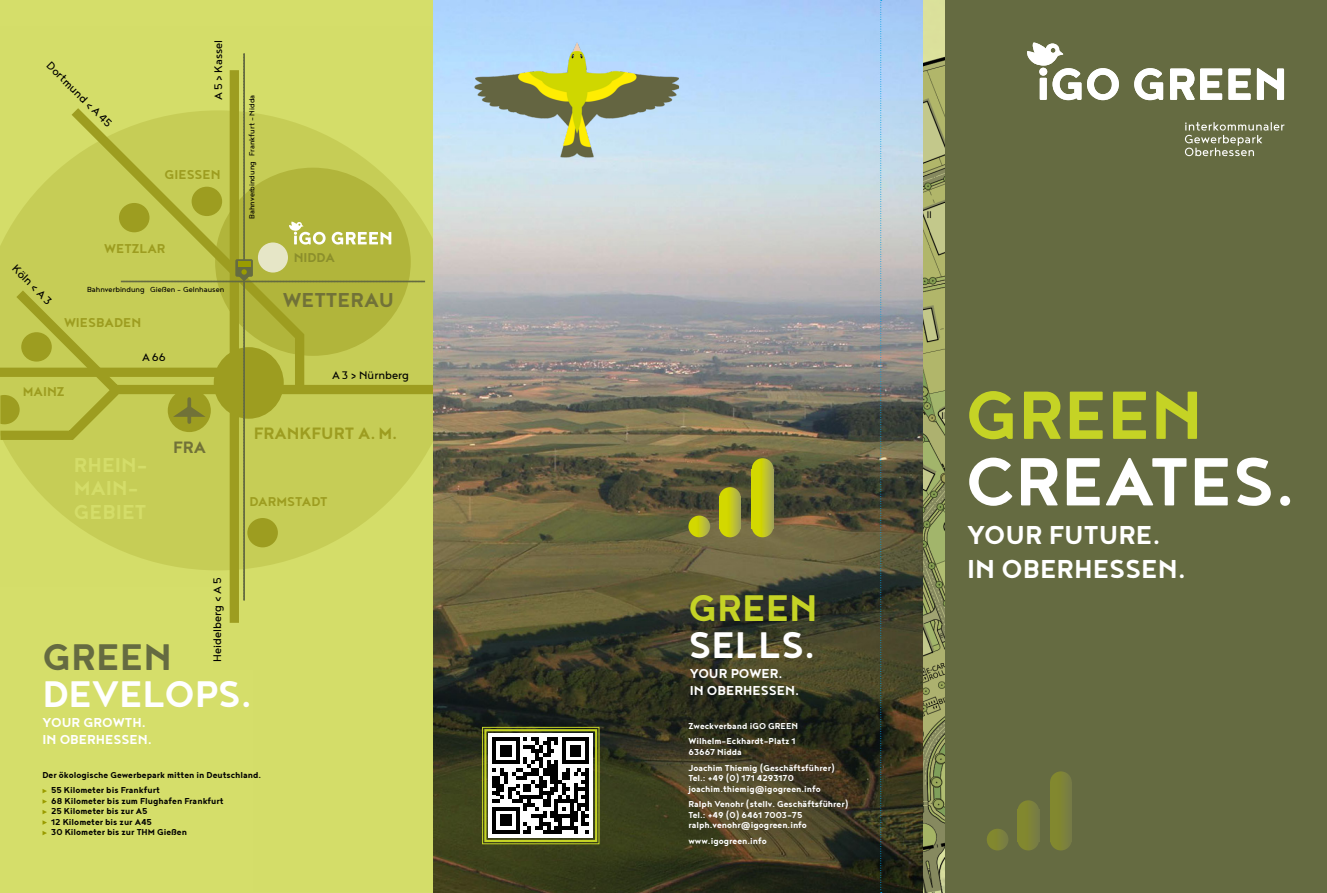
<style>
.page{position:relative;width:1327px;height:893px;background:#fff}
.page>*{position:absolute;margin:0;border:0;box-sizing:border-box;transform-origin:0 0}
.t1{font:700 83.25px "Noyh";color:#fff}
.t2{font:700 83.25px "Noyh";color:#c5d325}
.t3{font:700 45.3px "Noyh";letter-spacing:-.005em;color:#fff}
.t4{font:700 45.3px "Noyh";color:#656b41}
.t5{font:700 45.3px "Noyh";color:#c5d325}
.t6{font:700 31.8px/33.3px "Noyh";color:#fff}
.t7{font:700 24.6px "Noyh";color:#636440}
.t8{font:700 20.1px "Noyh";color:#9d9d20}
.t9{font:700 20.1px "Noyh";color:#636440}
.t10{font:700 15.9px/16.6px "Noyh";color:#fff}
.t11{font:700 15.75px "Noyh";color:#9d9d20}
.t12{font:700 15.75px "Noyh";color:#636440}
.t13{font:13.5px "Noyh";color:#000}
.t14{font:700 10.5px/10.5px "Noyh";color:#fff}
.t15{font:700 10.5px/10.5px "Noyh";color:#000}
.t16{font:9px "Noyh";color:#000}
</style>
<div class="page">
<div style="left:0;top:0;width:434px;height:893px;background:#d5de6a"></div>
<div style="left:944px;top:0;width:383px;height:893px;background:#656b41"></div>
<img style="left:435px;top:0;width:509px;height:893px">
<svg style="left:1027px;top:43px;width:257px;height:57px"></svg>
<svg style="left:1185px;top:122px;width:99px;height:34px"></svg>
<svg style="left:434px;top:0;width:1px;height:893px"></svg>
<svg style="left:1050px;top:829px;width:21px;height:21px"></svg>
<svg style="left:1050px;top:771px;width:21px;height:22px"></svg>
<div style="left:1017px;top:829px;width:22px;height:21px;background:linear-gradient(to right,#848a29,#797e43);border-radius:50%"></div>
<svg style="left:1017px;top:800px;width:22px;height:22px"></svg>
<div style="left:986px;top:829px;width:22px;height:21px;background:linear-gradient(to right,#838929,#7a7f42);border-radius:50%"></div>
<div style="left:1017px;top:810px;width:22px;height:32px;background:linear-gradient(to right,#868c28,#797d43)"></div>
<div style="left:1050px;top:783px;width:21px;height:59px;background:linear-gradient(to bottom,#7f8436,#7f8436)"></div>
<svg style="left:425px;top:110px;width:32px;height:460px;background:#adaf89"></svg>
<div style="left:230px;top:70px;width:9px;height:553px;background:#9d9d20"></div>
<svg style="left:752px;top:516px;width:21px;height:21px"></svg>
<svg style="left:752px;top:458px;width:21px;height:22px"></svg>
<svg style="left:719px;top:516px;width:22px;height:21px"></svg>
<svg style="left:719px;top:487px;width:22px;height:22px"></svg>
<svg style="left:688px;top:516px;width:22px;height:21px"></svg>
<svg style="left:719px;top:497px;width:22px;height:31px"></svg>
<svg style="left:752px;top:469px;width:21px;height:59px"></svg>
<img style="left:474px;top:43px;width:205px;height:118px">
<svg style="left:482px;top:727px;width:118px;height:117px"></svg>
<div style="left:484px;top:729px;width:113px;height:113px;border:2px solid #c5d325"></div>
<img style="left:880px;top:0;width:2px;height:893px">
<svg style="left:0;top:53px;width:425px;height:547px"></svg>
<svg style="left:43px;top:789px;width:4px;height:4px"></svg>
<svg style="left:43px;top:799px;width:4px;height:5px"></svg>
<svg style="left:43px;top:810px;width:4px;height:4px"></svg>
<svg style="left:43px;top:820px;width:4px;height:5px"></svg>
<svg style="left:43px;top:831px;width:4px;height:4px"></svg>
<p class="t13" style="left:54px;top:58px;width:88px;rotate:45deg">Dortmund &lt; A45</p>
<p class="t13" style="left:211px;top:100px;width:62px;rotate:-90deg">A5 &gt; Kassel</p>
<h3 class="t11" style="left:165px;top:166px;width:57px">GIESSEN</h3>
<p class="t13" style="left:20px;top:261px;width:52px;rotate:45deg">Köln &lt; A3</p>
<h3 class="t11" style="left:104px;top:239px;width:63px">WETZLAR</h3>
<p class="t16" style="left:87px;top:285px;width:139px">Bahnverbindung Gießen – Gelnhausen</p>
<h3 class="t11" style="left:64px;top:313px;width:79px">WIESBADEN</h3>
<p class="t13" style="left:142px;top:350px;width:25px">A66</p>
<h3 class="t11" style="left:23px;top:383px;width:43px">MAINZ</h3>
<h3 class="t9" style="left:173px;top:436px;width:35px">FRA</h3>
<p class="t16" style="left:247px;top:219px;width:126px;rotate:-90deg">Bahnverbindung Frankfurt – Nidda</p>
<h3 class="t12" style="left:294px;top:248px;width:43px">NIDDA</h3>
<h3 class="t7" style="left:283px;top:286px;width:113px">WETTERAU</h3>
<p class="t13" style="left:332px;top:367px;width:78px">A3 &gt; Nürnberg</p>
<h3 class="t8" style="left:254px;top:422px;width:145px">FRANKFURT A.M.</h3>
<h3 class="t11" style="left:249px;top:493px;width:80px">DARMSTADT</h3>
<p class="t13" style="left:210px;top:662px;width:85px;rotate:-90deg">Heidelberg &lt; A5</p>
<h2 class="t4" style="left:43px;top:631px;width:131px">GREEN</h2>
<h2 class="t3" style="left:43px;top:667px;width:211px">DEVELOPS.</h2>
<h3 class="t10" style="left:43px;top:713px;width:111px">YOUR GROWTH.<br>IN OBERHESSEN.</h3>
<p class="t15" style="left:51px;top:766px;width:212px;line-height:15.8px;text-indent:-9px">Der ökologische Gewerbepark mitten in Deutschland.<br>55 Kilometer bis Frankfurt</p>
<p class="t15" style="left:51px;top:795px;width:174px">68 Kilometer bis zum Flughafen Frankfurt<br>25 Kilometer bis zur A5<br>12 Kilometer bis zur A45<br>30 Kilometer bis zur THM Gießen</p>
<h2 class="t5" style="left:688px;top:582px;width:131px">GREEN</h2>
<h2 class="t3" style="left:688px;top:619px;width:129px">SELLS.</h2>
<h3 class="t10" style="left:690px;top:665px;width:111px">YOUR POWER.<br>IN OBERHESSEN.</h3>
<p class="t14" style="left:688px;top:717px;width:111px;line-height:15.8px">Zweckverband iGO GREEN<br>Wilhelm-Eckhardt-Platz 1</p>
<p class="t14" style="left:688px;top:744px;width:148px;line-height:15.8px">63667 Nidda<br>Joachim Thiemig (Geschäftsführer)</p>
<p class="t14" style="left:688px;top:773px;width:134px">Tel.: +49 (0) 171 4293170 joachim.thiemig@igogreen.info</p>
<p class="t14" style="left:688px;top:799px;width:162px">Ralph Venohr (stellv. Geschäftsführer)<br>Tel.: +49 (0) 6461 7003-75 ralph.venohr@igogreen.info</p>
<p class="t14" style="left:688px;top:836px;width:80px">www.igogreen.info</p>
<h1 class="t2" style="left:965px;top:367px;width:239px">GREEN</h1>
<h1 class="t1" style="left:965px;top:434px;width:332px">CREATES.</h1>
<h3 class="t6" style="left:967px;top:518px;width:220px">YOUR FUTURE.<br>IN OBERHESSEN.</h3>
</div>
